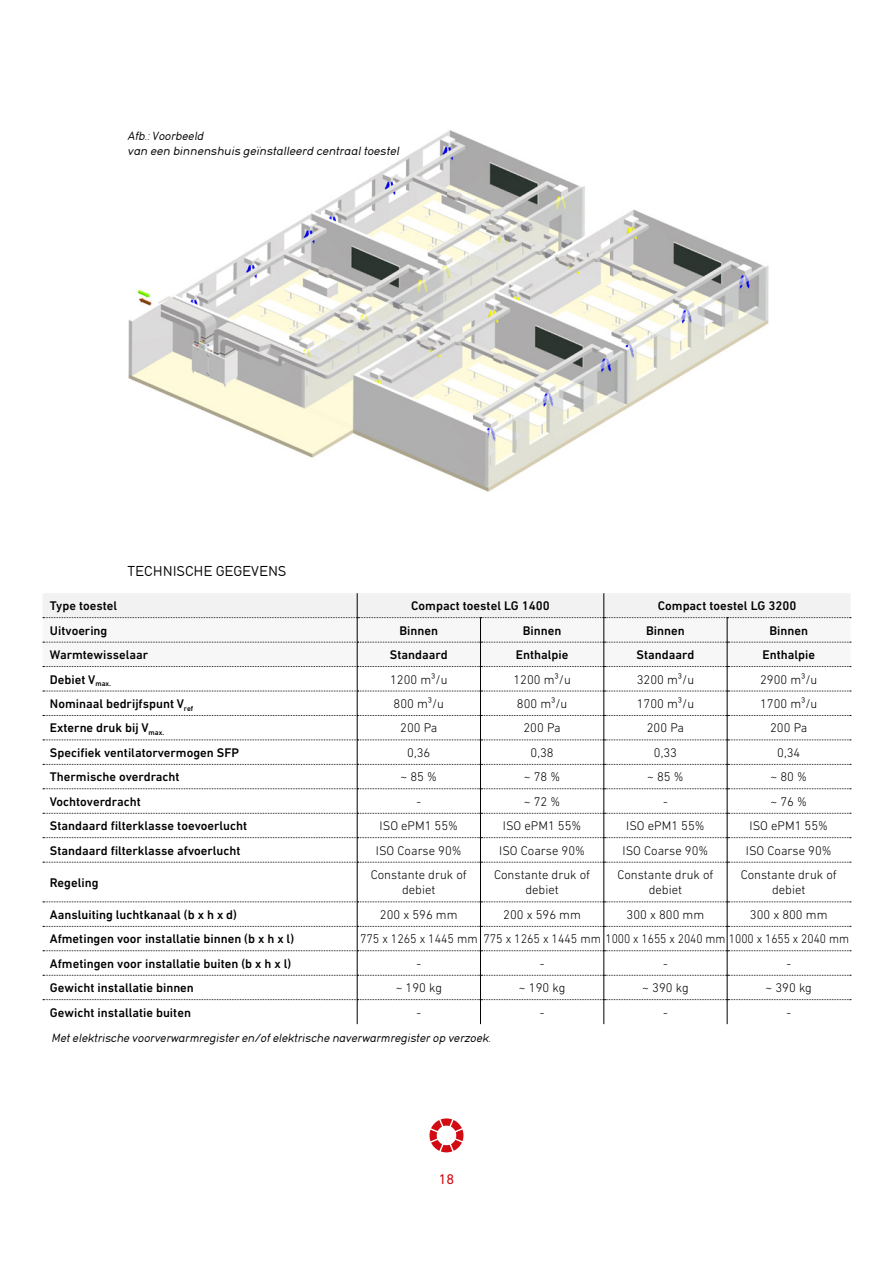
<style>
.page{position:relative;width:893px;height:1263px;background:#fff}
.page>*{position:absolute;margin:0;border:0;box-sizing:border-box;transform-origin:0 0}
.t1{font:14.25px "DIN Next LT Pro";color:#d20a11}
.t2{font:13.5px "DIN17 SB";color:#000}
.t3{font:500 12.75px "DIN Next LT Pro";color:#000}
.t4{font:300 12.75px/15.3px "DIN Next LT Pro";color:#000;text-align:center}
.t5{font:300 12.75px "DIN Next LT Pro";color:#000;scale:.95 1}
.t6{font:italic 11.25px/14.2px "DIN17 SB";color:#000}
</style>
<div class="page">
<svg style="left:429px;top:1118px;width:34px;height:34px"></svg>
<img style="left:128px;top:130px;width:641px;height:362px">
<hr style="left:357px;top:862px;width:1px;height:39px;background:#000">
<hr style="left:480px;top:862px;width:1px;height:40px;background:#000">
<hr style="left:603px;top:862px;width:1px;height:40px;background:#000">
<hr style="left:727px;top:862px;width:1px;height:40px;background:#000">
<svg style="left:43px;top:593px;width:808px;height:270px"></svg>
<svg style="left:43px;top:901px;width:808px;height:123px"></svg>
<p class="t6" style="left:128px;top:129px;width:276px">Afb.:Voorbeeld<br>van een binnenshuis geïnstalleerd centraaltoestel</p>
<p class="t2" style="left:128px;top:562px;width:160px">TECHNISCHE GEGEVENS</p>
<p class="t3" style="left:50px;top:598px;width:69px">Type toestel</p>
<p class="t3" style="left:411px;top:598px;width:140px">Compact toestel LG 1400</p>
<p class="t3" style="left:658px;top:598px;width:140px">Compact toestel LG 3200</p>
<p class="t3" style="left:50px;top:623px;width:59px">Uitvoering</p>
<p class="t3" style="left:400px;top:623px;width:40px">Binnen</p>
<p class="t3" style="left:523px;top:623px;width:40px">Binnen</p>
<p class="t3" style="left:646px;top:623px;width:40px">Binnen</p>
<p class="t3" style="left:769px;top:623px;width:40px">Binnen</p>
<p class="t3" style="left:50px;top:647px;width:100px">Warmtewisselaar</p>
<p class="t3" style="left:390px;top:647px;width:59px">Standaard</p>
<p class="t3" style="left:516px;top:647px;width:54px">Enthalpie</p>
<p class="t3" style="left:637px;top:647px;width:59px">Standaard</p>
<p class="t3" style="left:762px;top:647px;width:54px">Enthalpie</p>
<p class="t3" style="left:50px;top:672px;width:63px">Debiet V<sub>max.</sub></p>
<p class="t4" style="left:390px;top:671px;width:59px">1200 m³/u</p>
<p class="t4" style="left:513px;top:671px;width:59px">1200 m³/u</p>
<p class="t4" style="left:637px;top:671px;width:59px">3200 m³/u</p>
<p class="t4" style="left:760px;top:671px;width:59px">2900 m³/u</p>
<p class="t3" style="left:50px;top:696px;width:145px">Nominaal bedrijfspunt V<sub>ref</sub></p>
<p class="t4" style="left:394px;top:696px;width:52px">800 m³/u</p>
<p class="t4" style="left:517px;top:696px;width:52px">800 m³/u</p>
<p class="t4" style="left:637px;top:696px;width:59px">1700 m³/u</p>
<p class="t4" style="left:760px;top:696px;width:59px">1700 m³/u</p>
<p class="t3" style="left:50px;top:721px;width:116px">Externe druk bij V<sub>max.</sub></p>
<p class="t4" style="left:400px;top:720px;width:39px">200 Pa</p>
<p class="t4" style="left:523px;top:720px;width:39px">200 Pa</p>
<p class="t4" style="left:647px;top:720px;width:39px">200 Pa</p>
<p class="t4" style="left:770px;top:720px;width:39px">200 Pa</p>
<p class="t3" style="left:50px;top:745px;width:191px">Specifiek ventilatorvermogen SFP</p>
<p class="t4" style="left:407px;top:745px;width:25px">0,36</p>
<p class="t4" style="left:531px;top:745px;width:25px">0,38</p>
<p class="t4" style="left:654px;top:745px;width:25px">0,33</p>
<p class="t4" style="left:777px;top:745px;width:25px">0,34</p>
<p class="t3" style="left:50px;top:770px;width:131px">Thermische overdracht</p>
<p class="t4" style="left:401px;top:769px;width:38px">~ 85 %</p>
<p class="t4" style="left:524px;top:769px;width:38px">~ 78 %</p>
<p class="t4" style="left:647px;top:769px;width:38px">~ 85 %</p>
<p class="t4" style="left:771px;top:769px;width:38px">~ 80 %</p>
<p class="t3" style="left:50px;top:794px;width:92px">Vochtoverdracht</p>
<p class="t4" style="left:416px;top:794px;width:6px">-</p>
<p class="t4" style="left:524px;top:794px;width:38px">~ 72 %</p>
<p class="t4" style="left:663px;top:794px;width:6px">-</p>
<p class="t4" style="left:770px;top:794px;width:38px">~ 76 %</p>
<p class="t3" style="left:50px;top:818px;width:199px">Standaard filterklasse toevoerlucht</p>
<p class="t4" style="left:380px;top:818px;width:80px">ISO ePM1 55%</p>
<p class="t4" style="left:503px;top:818px;width:80px">ISO ePM1 55%</p>
<p class="t4" style="left:626px;top:818px;width:80px">ISO ePM1 55%</p>
<p class="t4" style="left:749px;top:818px;width:80px">ISO ePM1 55%</p>
<p class="t3" style="left:50px;top:843px;width:192px">Standaard filterklasse afvoerlucht</p>
<p class="t4" style="left:376px;top:842px;width:87px">ISO Coarse 90%</p>
<p class="t4" style="left:499px;top:842px;width:87px">ISO Coarse 90%</p>
<p class="t4" style="left:623px;top:842px;width:87px">ISO Coarse 90%</p>
<p class="t4" style="left:746px;top:842px;width:87px">ISO Coarse 90%</p>
<p class="t3" style="left:50px;top:875px;width:50px">Regeling</p>
<p class="t4" style="left:371px;top:867px;width:98px">Constante druk of debiet</p>
<p class="t4" style="left:494px;top:867px;width:98px">Constante druk of debiet</p>
<p class="t4" style="left:617px;top:867px;width:98px">Constante druk of debiet</p>
<p class="t4" style="left:741px;top:867px;width:98px">Constante druk of debiet</p>
<p class="t3" style="left:50px;top:907px;width:189px">Aansluiting luchtkanaal (b x h x d)</p>
<p class="t4" style="left:380px;top:907px;width:79px">200 x 596 mm</p>
<p class="t4" style="left:503px;top:907px;width:79px">200 x 596 mm</p>
<p class="t4" style="left:627px;top:907px;width:79px">300 x 800 mm</p>
<p class="t4" style="left:750px;top:907px;width:79px">300 x 800 mm</p>
<p class="t3" style="left:50px;top:931px;width:246px">Afmetingen voor installatie binnen (b x h x l)</p>
<p class="t5" style="left:360px;top:932px;width:516px">775 x 1265 x 1445 mm 775 x 1265 x 1445 mm 1000 x 1655 x 2040 mm 1000 x 1655 x 2040 mm</p>
<p class="t3" style="left:50px;top:956px;width:243px">Afmetingen voor installatie buiten (b x h x l)</p>
<p class="t4" style="left:416px;top:956px;width:6px">-</p>
<p class="t4" style="left:540px;top:956px;width:6px">-</p>
<p class="t4" style="left:663px;top:956px;width:6px">-</p>
<p class="t4" style="left:786px;top:956px;width:6px">-</p>
<p class="t3" style="left:50px;top:980px;width:145px">Gewicht installatie binnen</p>
<p class="t4" style="left:396px;top:980px;width:48px">~ 190 kg</p>
<p class="t4" style="left:519px;top:980px;width:48px">~ 190 kg</p>
<p class="t4" style="left:642px;top:980px;width:48px">~ 390 kg</p>
<p class="t4" style="left:766px;top:980px;width:48px">~ 390 kg</p>
<p class="t3" style="left:50px;top:1005px;width:143px">Gewicht installatie buiten</p>
<p class="t4" style="left:416px;top:1004px;width:6px">-</p>
<p class="t4" style="left:540px;top:1004px;width:6px">-</p>
<p class="t4" style="left:663px;top:1004px;width:6px">-</p>
<p class="t4" style="left:786px;top:1004px;width:6px">-</p>
<p class="t6" style="left:51px;top:1030px;width:444px">Metelektrische voorverwarmregisteren/ofelektrische naverwarmregisterop verzoek.</p>
<p class="t1" style="left:439px;top:1171px;width:17px">18</p>
</div>
